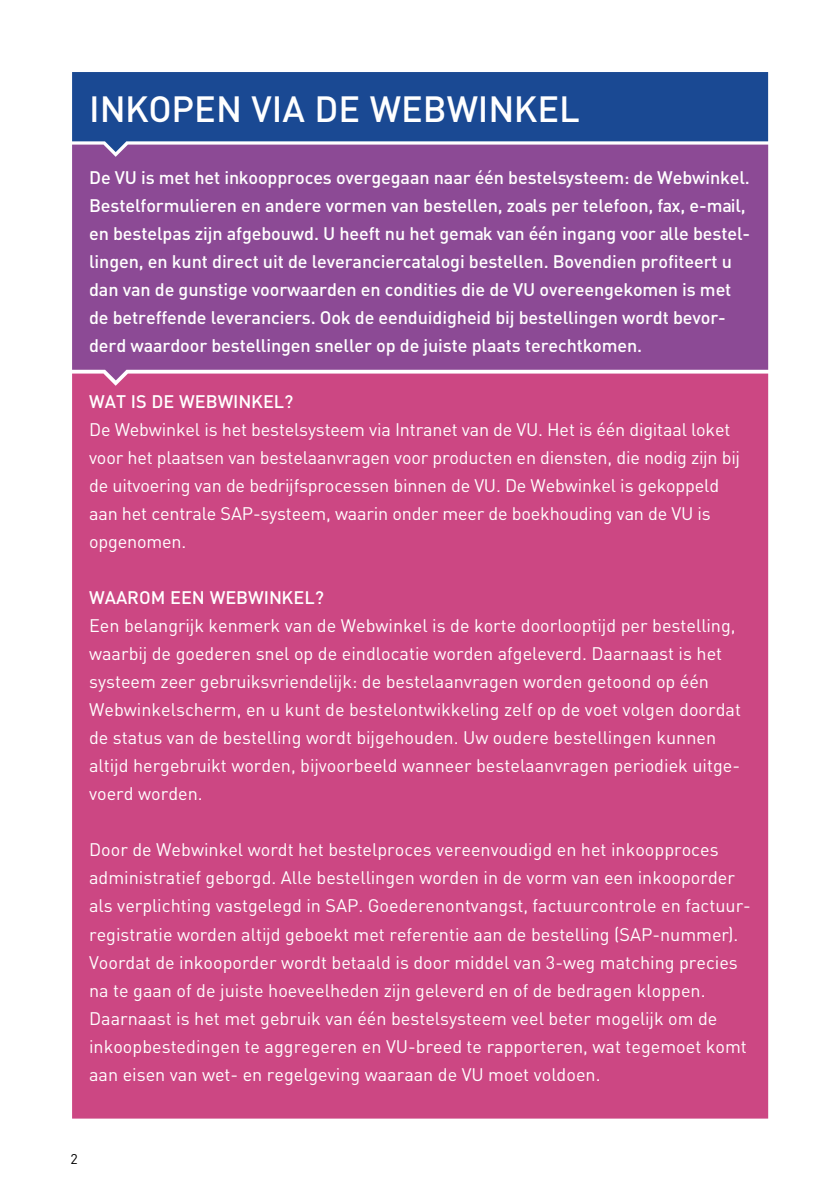
<style>
.page{position:relative;width:840px;height:1191px;background:#fff}
.page>*{position:absolute;margin:0;border:0;box-sizing:border-box;transform-origin:0 0}
.t1{font:500 36px "DIN Pro";color:#fff}
.t2{font:18px/28px "DIN Pro";color:#fff}
.t3{font:500 18px/28px "DIN Pro";letter-spacing:-.005em;color:#fff}
.t4{font:14px "DIN Pro";color:#000}
</style>
<div class="page">
<div style="left:72px;top:72px;width:695px;height:73px;background:#1a4993"></div>
<div style="left:72px;top:145px;width:695px;height:228px;background:#8c4a95"></div>
<div style="left:72px;top:373px;width:695px;height:745px;background:#cc4783"></div>
<h1 class="t1" style="left:89px;top:80px;width:492px">INKOPEN VIA DE WEBWINKEL</h1>
<p class="t3" style="left:89px;top:162px;width:662px">De VU is met het inkoopproces overgegaan naar één bestelsysteem: de Webwinkel.<br>Bestelformulieren en andere vormen van bestellen, zoals per telefoon, fax, e-mail, en bestelpas zijn afgebouwd. U heeft nu het gemak van één ingang voor alle bestel&shy;lingen, en kunt direct uit de leveranciercatalogi bestellen. Bovendien profiteert u dan van de gunstige voorwaarden en condities die de VU overeengekomen is met de betreffende leveranciers. Ook de eenduidigheid bij bestellingen wordt bevor&shy;derd waardoor bestellingen sneller op de juiste plaats terechtkomen.</p>
<p class="t3" style="left:89px;top:386px;width:206px">WAT IS DE WEBWINKEL?</p>
<p class="t2" style="left:89px;top:414px;width:652px">De Webwinkel is het bestelsysteem via Intranet van de VU. Het is één digitaal loket voor het plaatsen van bestelaanvragen voor producten en diensten, die nodig zijn bij de uitvoering van de bedrijfsprocessen binnen de VU. De Webwinkel is gekoppeld aan het centrale SAP-systeem, waarin onder meer de boekhouding van de VU is opgenomen.</p>
<p class="t3" style="left:89px;top:582px;width:236px">WAAROM EEN WEBWINKEL?</p>
<p class="t2" style="left:89px;top:610px;width:653px">Een belangrijk kenmerk van de Webwinkel is de korte doorlooptijd per bestelling, waarbij de goederen snel op de eindlocatie worden afgeleverd. Daarnaast is het systeem zeer gebruiksvriendelijk: de bestelaanvragen worden getoond op één Webwinkelscherm, en u kunt de bestelontwikkeling zelf op de voet volgen doordat de status van de bestelling wordt bijgehouden. Uw oudere bestellingen kunnen altijd hergebruikt worden, bijvoorbeeld wanneer bestelaanvragen periodiek uitge&shy;voerd worden.</p>
<p class="t2" style="left:89px;top:834px;width:663px">Door de Webwinkel wordt het bestelproces vereenvoudigd en het inkoopproces administratief geborgd. Alle bestellingen worden in de vorm van een inkooporder als verplichting vastgelegd in SAP. Goederenontvangst, factuurcontrole en factuur&shy;registratie worden altijd geboekt met referentie aan de bestelling (SAP-nummer).<br>Voordat de inkooporder wordt betaald is door middel van 3-weg matching precies na te gaan of de juiste hoeveelheden zijn geleverd en of de bedragen kloppen.<br>Daarnaast is het met gebruik van één bestelsysteem veel beter mogelijk om de inkoopbestedingen te aggregeren en VU-breed te rapporteren, wat tegemoet komt aan eisen van wet- en regelgeving waaraan de VU moet voldoen.</p>
<p class="t4" style="left:70px;top:1148px;width:9px">2</p>
</div>
